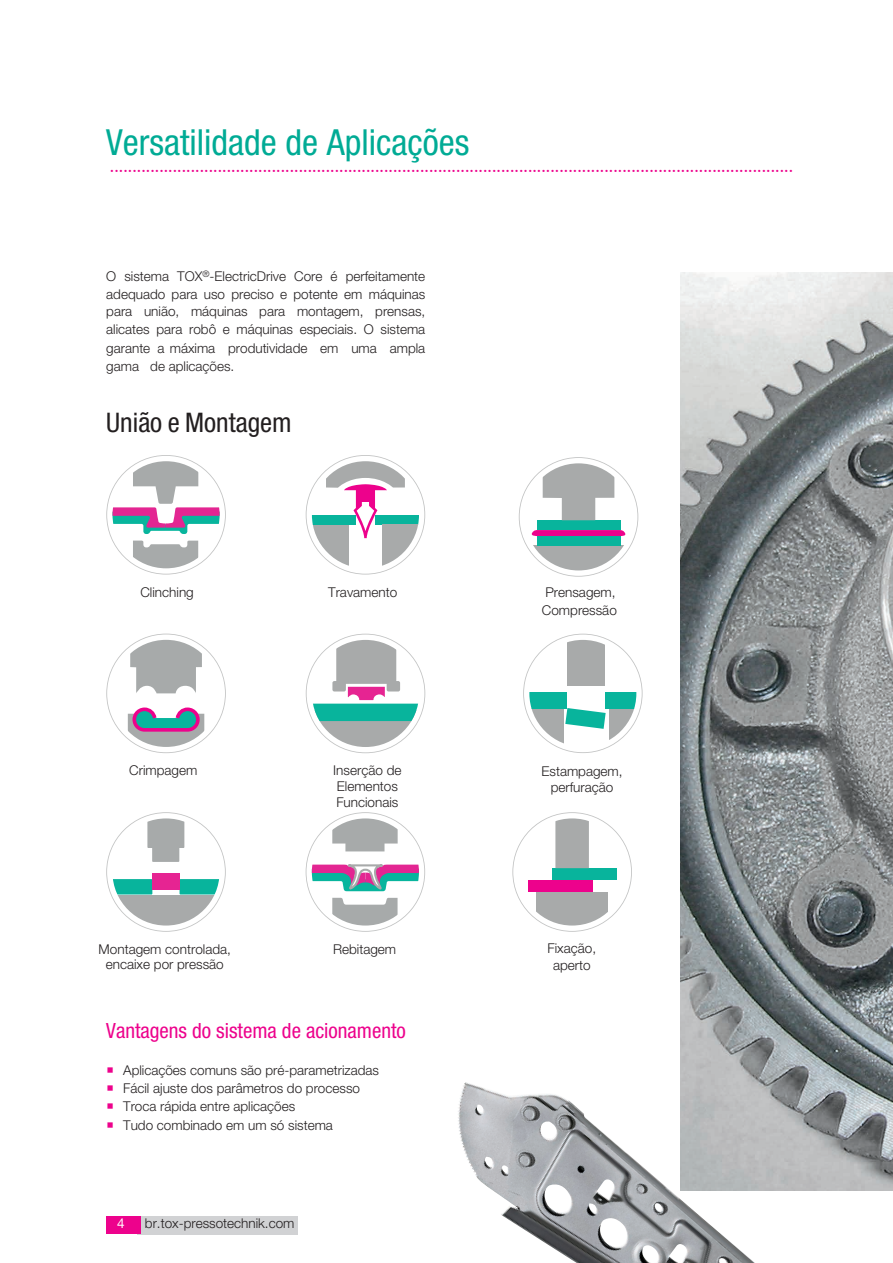
<style>
.page{position:relative;width:893px;height:1263px;background:#fff}
.page>*{position:absolute;margin:0;border:0;box-sizing:border-box;transform-origin:0 0}
.t1{font:condensed 36px "Helvetica Neue LT Std";color:#00ab95}
.t2{font:condensed 27px "Helvetica Neue LT Std";color:#231f20}
.t3{font:condensed 21px "Helvetica Neue LT Std";color:#ed028c}
.t4{font:20.25px "Times New Roman";color:#ed028c}
.t5{font:300 13.5px/18px "Helvetica Neue LT Std";color:#231f20}
.t6{font:300 13.5px "Helvetica Neue LT Pro";color:#231f20}
.t7{font:13.5px "Helvetica Neue LT Pro";color:#fff}
</style>
<div class="page">
<div style="left:137px;top:1216px;width:161px;height:18px;background:#d1d2d4"></div>
<div style="left:106px;top:1216px;width:34px;height:17px;background:#ed028c"></div>
<img style="left:680px;top:272px;width:213px;height:919px">
<svg style="left:306px;top:455px;width:119px;height:119px"></svg>
<svg style="left:106px;top:812px;width:120px;height:120px"></svg>
<div style="left:152px;top:825px;width:27px;height:37px;background:#a7aaaa"></div>
<svg style="left:106px;top:455px;width:120px;height:119px"></svg>
<svg style="left:106px;top:634px;width:120px;height:119px"></svg>
<svg style="left:306px;top:634px;width:119px;height:119px"></svg>
<svg style="left:519px;top:457px;width:119px;height:120px"></svg>
<svg style="left:306px;top:812px;width:119px;height:120px"></svg>
<svg style="left:512px;top:812px;width:120px;height:120px"></svg>
<div style="left:536px;top:892px;width:72px;height:33px;background:#a8aaaa"></div>
<svg style="left:523px;top:634px;width:120px;height:119px"></svg>
<div style="left:606px;top:692px;width:30px;height:16px;background:#08b49c"></div>
<div style="left:529px;top:692px;width:38px;height:16px;background:#08b49c"></div>
<div style="left:568px;top:640px;width:37px;height:46px;background:#a8aaaa"></div>
<img style="left:458px;top:1082px;width:297px;height:181px">
<h1 class="t1" style="left:106px;top:121px;width:365px">Versatilidade de Aplicações</h1>
<h3 class="t4" style="left:110px;top:151px;width:685px">........................................................................................................................................................</h3>
<p class="t5" style="left:106px;top:267px;width:320px;text-align:justify">O sistema TOX<sup>®</sup>-ElectricDrive Core é perfeitamente adequado para uso preciso e potente em máquinas para união, máquinas para montagem, prensas, alicates para robô e máquinas especiais. O sistema garante a máxima produtividade em uma ampla gama de aplicações.</p>
<h2 class="t2" style="left:106px;top:407px;width:187px">União e Montagem</h2>
<p class="t6" style="left:140px;top:584px;width:55px">Clinching</p>
<p class="t5" style="left:328px;top:583px;width:71px">Travamento</p>
<p class="t5" style="left:542px;top:584px;width:76px">Prensagem,<br>Compressão</p>
<p class="t5" style="left:129px;top:761px;width:70px">Crimpagem</p>
<p class="t5" style="left:333px;top:762px;width:70px;line-height:15.8px">Inserção de<br>Elementos<br>Funcionais</p>
<p class="t5" style="left:541px;top:763px;width:83px;line-height:16.2px;text-align:center">Estampagem, perfuração</p>
<p class="t5" style="left:99px;top:941px;width:134px;line-height:15.3px;text-align:center">Montagem controlada, encaixe por pressão</p>
<p class="t5" style="left:333px;top:941px;width:65px">Rebitagem</p>
<p class="t5" style="left:547px;top:940px;width:50px;line-height:16.2px;text-align:center">Fixação, aperto</p>
<h3 class="t3" style="left:106px;top:1019px;width:301px">Vantagens do sistema de acionamento</h3>
<p class="t5" style="left:123px;top:1061px;width:257px">Aplicações comuns são pré-parametrizadas Fácil ajuste dos parâmetros do processo Troca rápida entre aplicações<br>Tudo combinado em um só sistema</p>
<p class="t7" style="left:117px;top:1215px;width:9px">4</p>
<p class="t5" style="left:145px;top:1214px;width:151px">br.tox-pressotechnik.com</p>
</div>
